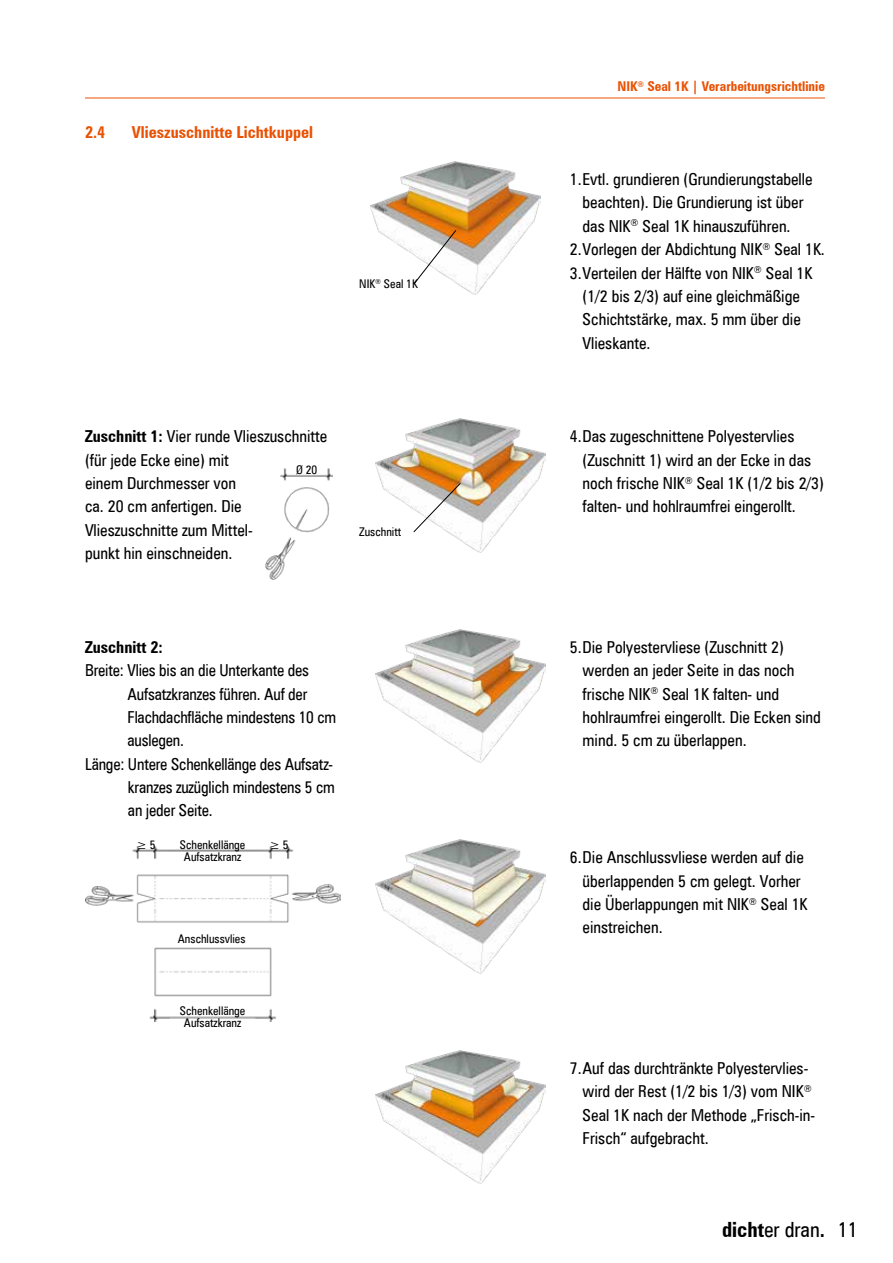
<style>
.page{position:relative;width:893px;height:1263px;background:#fff}
.page>*{position:absolute;margin:0;border:0;box-sizing:border-box;transform-origin:0 0}
.t1{font:condensed 21px "Zurich BT";color:#000}
.t2{font:condensed 16.5px/23.4px "Zurich BT";color:#000}
.t3{font:700 condensed 16.5px "Zurich BT";color:#e95103}
.t4{font:700 condensed 16.5px "Zurich BT";color:#000}
.t5{font:700 condensed 13.5px "Zurich BT";color:#e95103}
.t6{font:condensed 12px/11.7px "Zurich BT";color:#000;text-align:center}
.s1{font-weight:700}
</style>
<div class="page">
<hr style="left:85px;top:98px;width:740px;height:1px;background:#e95103">
<img style="left:265px;top:468px;width:68px;height:112px">
<img style="left:375px;top:419px;width:170px;height:133px">
<svg style="left:413px;top:482px;width:48px;height:51px"></svg>
<img style="left:370px;top:162px;width:170px;height:133px">
<svg style="left:413px;top:229px;width:44px;height:56px"></svg>
<img style="left:375px;top:629px;width:170px;height:133px">
<img style="left:375px;top:1050px;width:170px;height:133px">
<img style="left:375px;top:840px;width:170px;height:133px">
<img style="left:85px;top:846px;width:255px;height:175px">
<p class="t3" style="left:85px;top:122px;width:22px">2.4</p>
<p class="t3" style="left:132px;top:122px;width:183px">Vlieszuschnitte Lichtkuppel</p>
<p class="t6" style="left:359px;top:278px;width:60px">NIK<sup>®</sup> Seal 1K</p>
<p class="t2" style="left:85px;top:425px;width:244px"><span class="s1">Zuschnitt 1:</span> Vier runde Vlieszuschnitte (für jede Ecke eine) mit<br>einem Durchmesser von<br>ca. 20 cm anfertigen. Die<br>Vlieszuschnitte zum Mittel-<br>punkt hin einschneiden.</p>
<p class="t6" style="left:296px;top:464px;width:23px">Ø 20</p>
<p class="t6" style="left:359px;top:526px;width:44px">Zuschnitt</p>
<p class="t4" style="left:85px;top:637px;width:79px">Zuschnitt 2:</p>
<p class="t2" style="left:85px;top:658px;width:226px">Breite: Vlies bis an die Unterkante des</p>
<p class="t2" style="left:128px;top:682px;width:181px">Aufsatzkranzes führen. Auf der</p>
<p class="t2" style="left:128px;top:705px;width:210px">Flachdachfläche mindestens 10 cm</p>
<p class="t2" style="left:128px;top:729px;width:58px">auslegen.</p>
<p class="t2" style="left:85px;top:752px;width:250px">Länge: Untere Schenkellänge des Aufsatz-</p>
<p class="t2" style="left:128px;top:775px;width:208px">kranzes zuzüglich mindestens 5 cm</p>
<p class="t2" style="left:128px;top:799px;width:86px">an jeder Seite.</p>
<p class="t6" style="left:180px;top:839px;width:67px">Schenkellänge<br>Aufsatzkranz</p>
<p class="t6" style="left:137px;top:839px;width:20px">≥5</p>
<p class="t6" style="left:270px;top:839px;width:20px">≥5</p>
<p class="t6" style="left:178px;top:933px;width:69px">Anschlussvlies</p>
<p class="t6" style="left:180px;top:1005px;width:67px">Schenkellänge<br>Aufsatzkranz</p>
<p class="t5" style="left:617px;top:78px;width:209px">NIK<sup>®</sup> Seal 1K | Verarbeitungsrichtlinie</p>
<p class="t2" style="left:570px;top:167px;width:244px">1. Evtl. grundieren (Grundierungstabelle</p>
<p class="t2" style="left:583px;top:191px;width:222px">beachten). Die Grundierung ist über</p>
<p class="t2" style="left:583px;top:214px;width:210px">das NIK<sup>®</sup> Seal 1K hinauszuführen.</p>
<p class="t2" style="left:570px;top:237px;width:257px">2.Vorlegen der Abdichtung NIK<sup>®</sup> Seal 1K.</p>
<p class="t2" style="left:583px;top:261px;width:231px;text-indent:-13px">3. Verteilen der Hälfte von NIK<sup>®</sup> Seal 1K (1/2 bis 2/3) auf eine gleichmäßige<br>Schichtstärke, max. 5 mm über die<br>Vlieskante.</p>
<p class="t2" style="left:583px;top:425px;width:243px;text-indent:-13px">4.Das zugeschnittene Polyestervlies (Zuschnitt 1) wird an der Ecke in das noch frische NIK<sup>®</sup> Seal 1K (1/2 bis 2/3) falten- und hohlraumfrei eingerollt.</p>
<p class="t2" style="left:583px;top:635px;width:240px;text-indent:-13px">5.Die Polyestervliese (Zuschnitt 2) werden an jeder Seite in das noch frische NIK<sup>®</sup> Seal 1K falten- und hohlraumfrei eingerollt. Die Ecken sind mind. 5 cm zu überlappen.</p>
<p class="t2" style="left:583px;top:845px;width:226px;text-indent:-13px">6.Die Anschlussvliese werden auf die überlappenden 5 cm gelegt. Vorher die Überlappungen mit NIK<sup>®</sup> Seal 1K einstreichen.</p>
<p class="t2" style="left:583px;top:1056px;width:234px;text-indent:-13px">7.Auf das durchtränkte Polyestervlies&shy;wird der Rest (1/2 bis 1/3) vom NIK<sup>® </sup>Seal 1K nach der Methode „Frisch-in-Frisch“ aufgebracht.</p>
<p class="t1" style="left:722px;top:1217px;width:137px"><span class="s1">dicht</span>er dran<span class="s1">.</span> 11</p>
</div>
